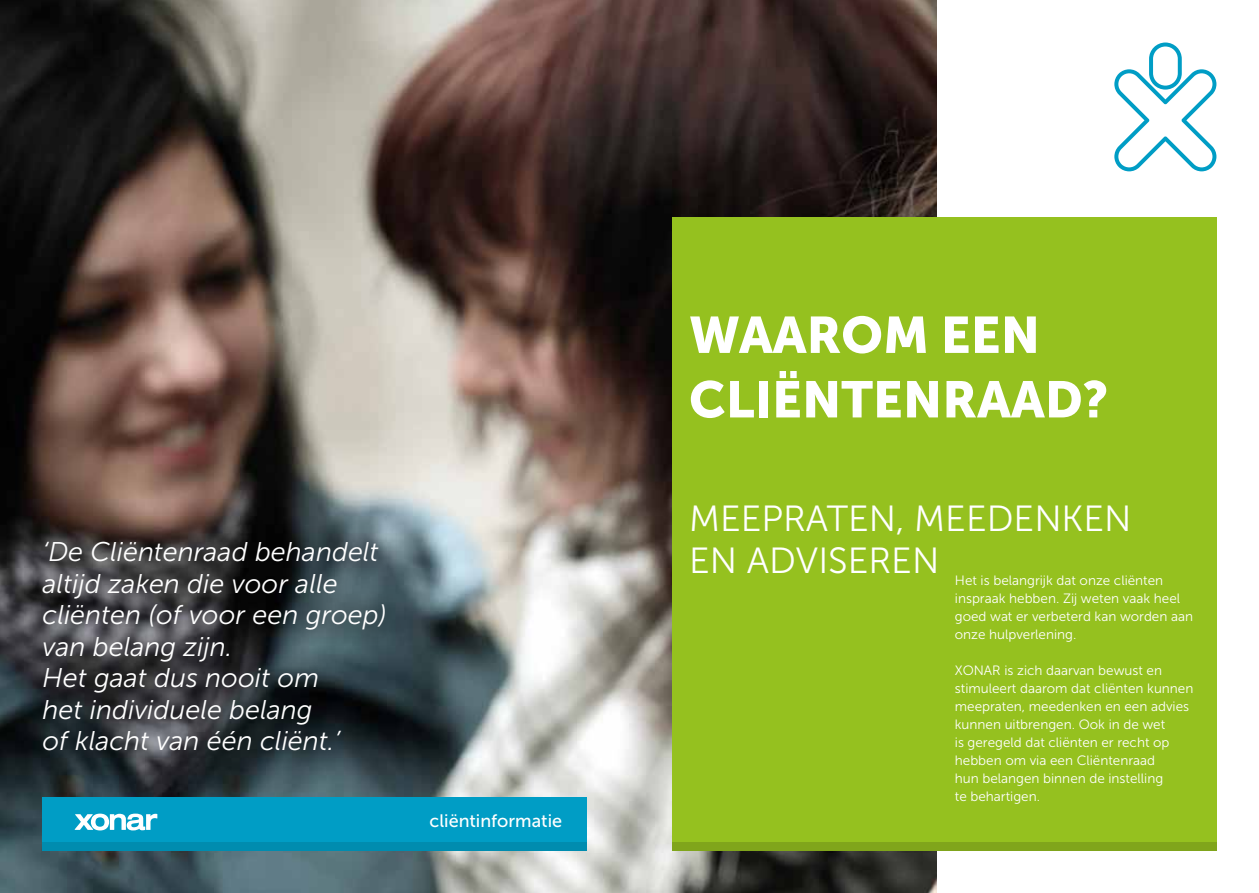
<style>
.page{position:relative;width:1259px;height:893px;background:#fff}
.page>*{position:absolute;margin:0;border:0;box-sizing:border-box;transform-origin:0 0}
.t1{font:51px/64.5px "Museo Sans 900";color:#fff}
.t2{font:36.3px "Museo Sans 300";color:#fff}
.t3{font:italic 27px/31.5px "Museo Sans 300";color:#fff}
.t4{font:18px "Museo Sans 500";color:#fff}
.t5{font:13.5px/18px "Museo Sans 300";color:#fff}
</style>
<div class="page">
<img style="left:0;top:0;width:936px;height:893px">
<div style="left:43px;top:797px;width:544px;height:53px;background:#009dc5"></div>
<div style="left:43px;top:842px;width:544px;height:8px;background:#008caf"></div>
<svg style="left:75px;top:814px;width:82px;height:16px"></svg>
<div style="left:672px;top:217px;width:544px;height:633px;background:#95c11f"></div>
<div style="left:672px;top:842px;width:544px;height:8px;background:#80a51b"></div>
<svg style="left:1114px;top:43px;width:102px;height:128px"></svg>
<svg style="left:21px;top:519px;width:386px;height:254px;background:#33383c"></svg>
<h1 class="t1" style="left:689px;top:303px;width:421px">WAAROM EEN<br>CLIËNTENRAAD?</h1>
<h2 class="t2" style="left:689px;top:499px;width:444px">MEEPRATEN, MEEDENKEN</h2>
<h3 class="t3" style="left:43px;top:536px;width:337px">‘De Cliëntenraad behandelt</h3>
<h2 class="t2" style="left:689px;top:541px;width:252px">EN ADVISEREN</h2>
<h3 class="t3" style="left:43px;top:568px;width:345px">altijd zaken die voor alle cliënten (of voor een groep) van belang zijn.<br>Het gaat dus nooit om<br>het individuele belang<br>of klacht van één cliënt.’</h3>
<h3 class="t4" style="left:429px;top:811px;width:134px">cliëntinformatie</h3>
<p class="t5" style="left:955px;top:572px;width:240px">Het is belangrijk dat onze cliënten inspraak hebben. Zij weten vaak heel goed wat er verbeterd kan worden aan onze hulpverlening.</p>
<p class="t5" style="left:955px;top:662px;width:240px">XONAR is zich daarvan bewust en stimuleert daarom dat cliënten kunnen meepraten, meedenken en een advies kunnen uitbrengen. Ook in de wet<br>is geregeld dat cliënten er recht op hebben om via een Cliëntenraad<br>hun belangen binnen de instelling<br>te behartigen.</p>
</div>
